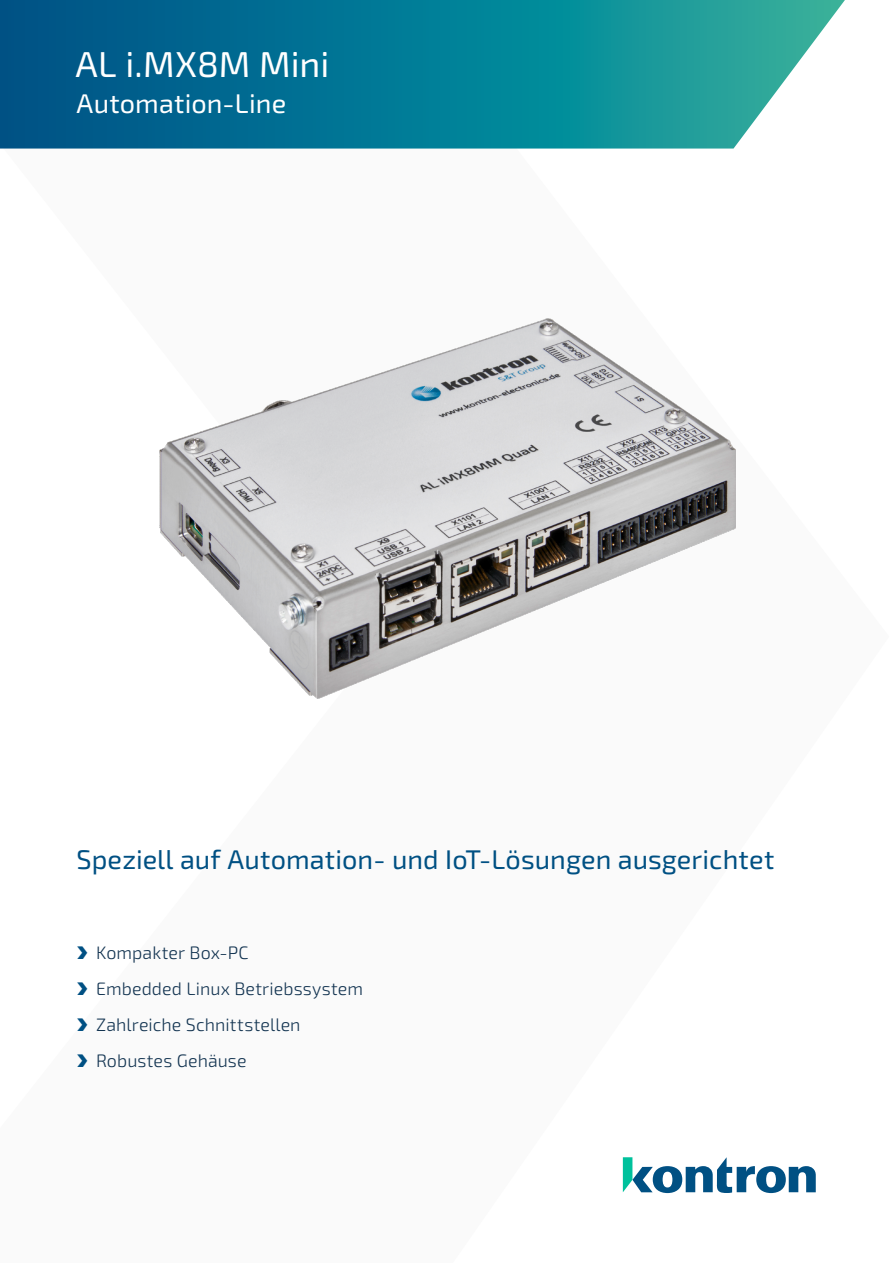
<style>
.page{position:relative;width:893px;height:1263px;background:#fff}
.page>*{position:absolute;margin:0;border:0;box-sizing:border-box;transform-origin:0 0}
.t1{font:36px "Kontron";color:#fff}
.t2{font:27px "Sn T";letter-spacing:.005em;color:#005083}
.t3{font:27px "Kontron";letter-spacing:.01em;color:#fff}
.t4{font:300 18px/36px "Sn T";letter-spacing:.01em;color:#133451}
.s1{font-family:"Arrow";font-weight:400;color:#005083}
</style>
<div class="page">
<svg style="left:0;top:0;width:845px;height:149px;background:#19849b"></svg>
<svg style="left:623px;top:1157px;width:193px;height:36px"></svg>
<img style="left:159px;top:319px;width:576px;height:379px">
<h1 class="t1" style="left:75px;top:43px;width:255px">AL i.MX8M Mini</h1>
<h2 class="t3" style="left:77px;top:87px;width:211px">Automation-Line</h2>
<h2 class="t2" style="left:77px;top:843px;width:699px">Speziell auf Automation- und IoT-Lösungen ausgerichtet</h2>
<p class="t4" style="left:77px;top:935px;width:288px"><span class="s1">*</span> Kompakter Box-PC<br><span class="s1">*</span> Embedded Linux Betriebssystem <span class="s1">*</span> Zahlreiche Schnittstellen<br><span class="s1">*</span> Robustes Gehäuse</p>
</div>
